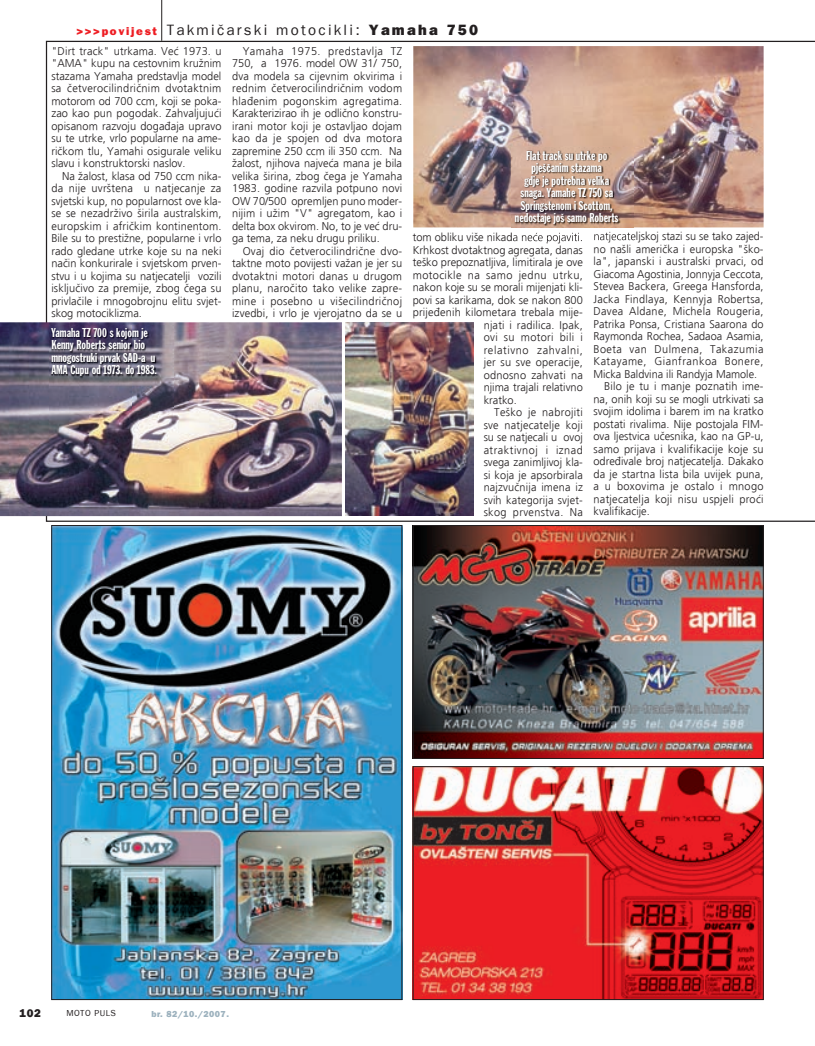
<style>
.page{position:relative;width:815px;height:1046px;background:#fff}
.page>*{position:absolute;margin:0;border:0;box-sizing:border-box;transform-origin:0 0}
.t1{font:15px "Franklin Gothic";letter-spacing:.15em;color:#231f20}
.t2{font:12.5px/12.5px "Franklin Gothic Extra Cond";color:#fff;text-align:center}
.t3{font:300 11.25px/12.5px "Frutiger";letter-spacing:.005em;color:#231f20;text-align:justify}
.t4{font:300 11.25px "Frutiger";letter-spacing:.03em;color:#231f20}
.t5{font:300 11.25px "Frutiger";letter-spacing:.025em;color:#231f20}
.t6{font:300 11.25px "Frutiger";letter-spacing:.045em;color:#231f20}
.t7{font:300 11.25px "Frutiger";letter-spacing:.05em;color:#231f20}
.t8{font:800 11.25px "Franklin Gothic";color:#231f20}
.t9{font:800 8.75px "Franklin Gothic";letter-spacing:.05em;color:#9db2be}
.t10{font:8.75px "Franklin Gothic";letter-spacing:.05em;color:#231f20}
.s1{font-weight:800;font-size:11.25px;color:#ee1d23}
.s2{font-weight:800}
.s3{font-style:inherit}
</style>
<div class="page">
<svg style="left:46px;top:41px;width:769px;height:480px"></svg>
<img style="left:413px;top:46px;width:351px;height:181px">
<img style="left:0;top:322px;width:342px;height:194px">
<img style="left:346px;top:322px;width:127px;height:194px">
<img style="left:511px;top:148px;width:122px;height:93px">
<img style="left:511px;top:232px;width:72px;height:9px">
<img style="left:621px;top:232px;width:12px;height:9px">
<img style="left:594px;top:232px;width:27px;height:9px">
<img style="left:50px;top:325px;width:124px;height:85px">
<hr style="left:162px;top:0;width:1px;height:41px;background:#231f20">
<img style="left:53px;top:527px;width:347px;height:470px">
<img style="left:415px;top:527px;width:347px;height:229px">
<div style="left:413px;top:525px;width:351px;height:233px;border:1px solid #231f20"></div>
<img style="left:415px;top:768px;width:347px;height:229px">
<div style="left:413px;top:766px;width:351px;height:233px;border:1px solid #231f20"></div>
<h1 class="t1" style="left:76px;top:24px;width:403px"><span class="s1">&gt;&gt;&gt;povijest</span> Takmičarski motocikli: <span class="s2">Yamaha 750</span></h1>
<p class="t3" style="left:51px;top:45px;width:172px">"Dirt track" utrkama. Već 1973. u "AMA" kupu na cestovnim kružnim stazama Yamaha predstavlja model sa četverocilindričnim dvotaktnim motorom od 700 ccm, koji se poka&shy;zao kao pun pogodak. Zahvaljujući opisanom razvoju događaja upravo su te utrke, vrlo popularne na ame&shy;ričkom tlu, Yamahi osigurale veliku slavu i konstruktorski naslov.</p>
<p class="t3" style="left:51px;top:170px;width:172px;text-indent:11px">Na žalost, klasa od 750 ccm nika&shy;da nije uvrštena u natjecanje za svjetski kup, no popularnost ove kla&shy;se se nezadrživo širila australskim, europskim i afričkim kontinentom.<br>Bile su to prestižne, popularne i vrlo rado gledane utrke koje su na neki način konkurirale i svjetskom prven&shy;stvu i u kojima su natjecatelji vozili isključivo za premije, zbog čega su privlačile i mnogobrojnu elitu svjet&shy;skog motociklizma.</p>
<p class="t2" style="left:51px;top:327px;width:107px;text-align:left">Yamaha TZ 700 s kojom je<br>Kenny Roberts senior bio mnogostruki prvak SAD-a u<br>AMA Cupu od 1973. do 1983.</p>
<p class="t3" style="left:232px;top:45px;width:172px;text-indent:11px">Yamaha 1975. predstavlja TZ 750, a 1976. model OW 31/ 750, dva modela sa cijevnim okvirima i rednim četverocilindričnim vodom hlađenim pogonskim agregatima.<br>Karakterizirao ih je odlično konstru&shy;irani motor koji je ostavljao dojam kao da je spojen od dva motora zapremine 250 ccm ili 350 ccm. Na žalost, njihova najveća mana je bila velika širina, zbog čega je Yamaha 1983. godine razvila potpuno novi OW 70/500 opremljen puno moder&shy;nijim i užim "V" agregatom, kao i delta box okvirom. No, to je već dru&shy;ga tema, za neku drugu priliku.</p>
<p class="t3" style="left:232px;top:245px;width:172px;text-indent:11px">Ovaj dio četverocilindrične dvo&shy;taktne moto povijesti važan je jer su dvotaktni motori danas u drugom planu, naročito tako velike zapre&shy;mine i posebno u višecilindričnoj izvedbi, i vrlo je vjerojatno da se u</p>
<p class="t2" style="left:515px;top:150px;width:105px">Flat track su utrke po pješčanim stazama<br>gdje je potrebna velika snaga. Yamahe TZ 750 sa<br>Springstenom i Scottom, nedostaje još samo Roberts</p>
<p class="t3" style="left:413px;top:232px;width:172px">tom obliku više nikada neće pojaviti.</p>
<p class="t3" style="left:413px;top:244px;width:172px">Krhkost dvotaktnog agregata, danas</p>
<p class="t3" style="left:413px;top:257px;width:172px">teško prepoznatljiva, limitirala je ove</p>
<p class="t4" style="left:413px;top:270px;width:172px">motocikle na samo jednu utrku,</p>
<p class="t3" style="left:413px;top:282px;width:172px">nakon koje su se morali mijenjati kli-</p>
<p class="t3" style="left:413px;top:294px;width:172px">povi sa karikama, dok se nakon 800</p>
<p class="t3" style="left:413px;top:307px;width:172px">prijeđenih kilometara trebala mije-</p>
<p class="t3" style="left:484px;top:319px;width:101px">njati i radilica. Ipak,</p>
<p class="t4" style="left:484px;top:332px;width:101px">ovi su motori bili i</p>
<p class="t7" style="left:484px;top:345px;width:101px">relativno zahvalni,</p>
<p class="t3" style="left:484px;top:357px;width:101px">jer su sve operacije,</p>
<p class="t3" style="left:484px;top:369px;width:101px">odnosno zahvati na</p>
<p class="t3" style="left:484px;top:382px;width:101px">njima trajali relativno</p>
<p class="t3" style="left:484px;top:394px;width:35px">kratko.</p>
<p class="t4" style="left:494px;top:407px;width:90px">Teško je nabrojiti</p>
<p class="t5" style="left:484px;top:420px;width:101px">sve natjecatelje koji</p>
<p class="t3" style="left:484px;top:432px;width:101px">su se natjecali u ovoj</p>
<p class="t6" style="left:484px;top:445px;width:101px">atraktivnoj i iznad</p>
<p class="t3" style="left:484px;top:457px;width:101px">svega zanimljivoj kla-</p>
<p class="t3" style="left:484px;top:469px;width:101px">si koja je apsorbirala</p>
<p class="t3" style="left:484px;top:482px;width:101px">najzvučnija imena iz</p>
<p class="t3" style="left:484px;top:494px;width:101px">svih kategorija svjet-</p>
<p class="t4" style="left:484px;top:507px;width:101px">skog prvenstva. Na</p>
<p class="t3" style="left:594px;top:231px;width:172px">natjecateljskoj stazi su se tako zajed-</p>
<p class="t3" style="left:594px;top:243px;width:172px">no našli američka i europska "ško-</p>
<p class="t3" style="left:594px;top:256px;width:172px">la", japanski i australski prvaci, od</p>
<p class="t3" style="left:594px;top:268px;width:172px">Giacoma Agostinia, Jonnyja Ceccota,</p>
<p class="t3" style="left:594px;top:281px;width:172px">Stevea Backera, Greega Hansforda,</p>
<p class="t5" style="left:594px;top:294px;width:172px">Jacka Findlaya, Kennyja Robertsa,</p>
<p class="t4" style="left:594px;top:307px;width:172px">Davea Aldane, Michela Rougeria,</p>
<p class="t3" style="left:594px;top:318px;width:172px">Patrika Ponsa, Cristiana Saarona do</p>
<p class="t3" style="left:594px;top:331px;width:172px">Raymonda Rochea, Sadaoa Asamia,</p>
<p class="t6" style="left:594px;top:344px;width:172px">Boeta van Dulmena, Takazumia</p>
<p class="t6" style="left:594px;top:357px;width:172px">Katayame, Gianfrankoa Bonere,</p>
<p class="t3" style="left:594px;top:368px;width:165px">Micka Baldvina ili Randyja Mamole.</p>
<p class="t3" style="left:604px;top:381px;width:161px">Bilo je tu i manje poznatih ime-</p>
<p class="t3" style="left:594px;top:393px;width:172px">na, onih koji su se mogli utrkivati sa</p>
<p class="t3" style="left:594px;top:406px;width:172px">svojim idolima i barem im na kratko</p>
<p class="t3" style="left:594px;top:418px;width:172px">postati rivalima. Nije postojala FIM-</p>
<p class="t3" style="left:594px;top:431px;width:172px">ova ljestvica učesnika, kao na GP-u,</p>
<p class="t3" style="left:594px;top:443px;width:172px">samo prijava i kvalifikacije koje su</p>
<p class="t3" style="left:594px;top:456px;width:172px">određivale broj natjecatelja. Dakako</p>
<p class="t3" style="left:594px;top:468px;width:172px">da je startna lista bila uvijek puna,</p>
<p class="t4" style="left:594px;top:482px;width:172px">a u boxovima je ostalo i mnogo</p>
<p class="t5" style="left:594px;top:494px;width:172px">natjecatelja koji nisu uspjeli proći</p>
<p class="t3" style="left:594px;top:506px;width:58px">kvalifikacije.</p>
<p class="t8" style="left:19px;top:1008px;width:23px">102</p>
<p class="t10" style="left:66px;top:1010px;width:51px">MOTO PULS</p>
<p class="t9" style="left:152px;top:1010px;width:79px">br. <span class="s3">82/10.</span>/2007.</p>
</div>
